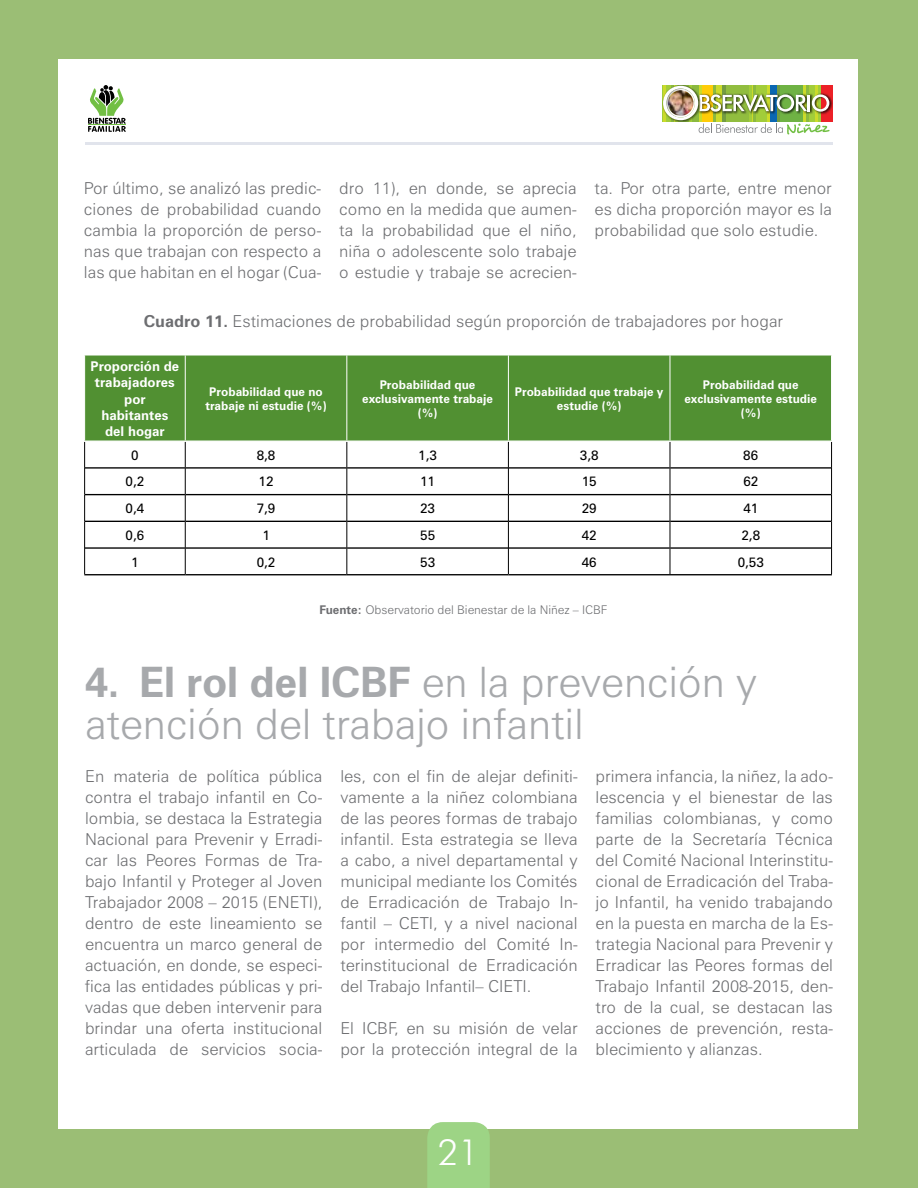
<style>
.page{position:relative;width:918px;height:1188px;background:#9bbe75}
.page>*{position:absolute;margin:0;border:0;box-sizing:border-box;transform-origin:0 0}
.t1{font:300 42px/42px "Zurich BT";letter-spacing:-.01em;color:#a7a9ac}
.t2{font:300 36px "Futura BT";color:#fff}
.t3{font:300 16.5px/21px "Zurich BT";color:#6d6e71;text-align:justify}
.t4{font:13.5px "Zurich BT";color:#000}
.t5{font:700 13.5px/16.2px "Zurich BT";color:#fff;text-align:center}
.t6{font:700 12px/14.4px "Zurich BT";color:#fff;text-align:center}
.t7{font:300 12px "Zurich BT";letter-spacing:-.005em;color:#6d6e71}
.s1{font-weight:700}
</style>
<div class="page">
<div style="left:58px;top:60px;width:800px;height:1069px;background:#fff"></div>
<div style="left:427px;top:1122px;width:63px;height:66px;background:#9dd485"></div>
<hr style="left:0;top:0;width:1px;height:1188px;background:#82ae53">
<hr style="left:85px;top:142px;width:748px;height:3px;background:#e1e4ec">
<hr style="left:805px;top:85px;width:2px;height:36px;background:#a2cd3a">
<div style="left:808px;top:85px;width:8px;height:36px;background:#a2cd3a"></div>
<hr style="left:817px;top:85px;width:2px;height:36px;background:#ec2127">
<svg style="left:820px;top:85px;width:13px;height:36px"></svg>
<div style="left:701px;top:85px;width:13px;height:36px;background:#ffcc08"></div>
<div style="left:726px;top:85px;width:24px;height:36px;background:#91bd3f"></div>
<div style="left:716px;top:85px;width:8px;height:36px;background:#cbdb2b"></div>
<hr style="left:752px;top:85px;width:1px;height:36px;background:#cbdb2b">
<div style="left:755px;top:85px;width:13px;height:36px;background:#a2cd3a"></div>
<div style="left:779px;top:85px;width:25px;height:36px;background:#6fb244"></div>
<div style="left:769px;top:85px;width:9px;height:36px;background:#0a67b2"></div>
<hr style="left:714px;top:85px;width:2px;height:36px;background:#8bb93f">
<hr style="left:699px;top:85px;width:3px;height:36px;background:#cbdb2b">
<hr style="left:819px;top:85px;width:2px;height:36px;background:#a2cd3a">
<hr style="left:815px;top:85px;width:2px;height:36px;background:#cbdb2b">
<hr style="left:723px;top:85px;width:3px;height:36px;background:#739c41">
<hr style="left:753px;top:85px;width:2px;height:36px;background:#8bb93f">
<hr style="left:807px;top:85px;width:2px;height:36px;background:#8bb93f">
<hr style="left:750px;top:85px;width:2px;height:36px;background:#a2cd3a">
<hr style="left:803px;top:85px;width:2px;height:36px;background:#cbdb2b">
<hr style="left:767px;top:85px;width:2px;height:36px;background:#cbdb2b">
<hr style="left:777px;top:85px;width:2px;height:36px;background:#739c41">
<img style="left:662px;top:85px;width:37px;height:36px">
<img style="left:663px;top:86px;width:167px;height:48px">
<svg style="left:88px;top:85px;width:38px;height:47px"></svg>
<div style="left:85px;top:356px;width:746px;height:85px;background:#519032"></div>
<hr style="left:85px;top:467px;width:100px;height:2px;background:#000">
<hr style="left:186px;top:467px;width:161px;height:2px;background:#000">
<hr style="left:347px;top:467px;width:161px;height:2px;background:#000">
<hr style="left:509px;top:467px;width:161px;height:2px;background:#000">
<hr style="left:670px;top:467px;width:161px;height:2px;background:#000">
<hr style="left:85px;top:494px;width:100px;height:1px;background:#000">
<hr style="left:186px;top:494px;width:161px;height:1px;background:#000">
<hr style="left:347px;top:494px;width:161px;height:1px;background:#000">
<hr style="left:509px;top:494px;width:161px;height:1px;background:#000">
<hr style="left:670px;top:494px;width:161px;height:1px;background:#000">
<hr style="left:85px;top:521px;width:100px;height:1px;background:#000">
<hr style="left:186px;top:521px;width:161px;height:1px;background:#000">
<hr style="left:347px;top:521px;width:161px;height:1px;background:#000">
<hr style="left:509px;top:521px;width:161px;height:1px;background:#000">
<hr style="left:670px;top:521px;width:161px;height:1px;background:#000">
<hr style="left:85px;top:547px;width:100px;height:2px;background:#000">
<hr style="left:186px;top:547px;width:161px;height:2px;background:#000">
<hr style="left:347px;top:547px;width:161px;height:2px;background:#000">
<hr style="left:509px;top:547px;width:161px;height:2px;background:#000">
<hr style="left:670px;top:547px;width:161px;height:2px;background:#000">
<hr style="left:84px;top:574px;width:101px;height:1px;background:#000">
<hr style="left:185px;top:574px;width:162px;height:1px;background:#000">
<hr style="left:347px;top:574px;width:161px;height:1px;background:#000">
<hr style="left:508px;top:574px;width:162px;height:1px;background:#000">
<hr style="left:670px;top:574px;width:162px;height:1px;background:#000">
<svg style="left:84px;top:442px;width:1px;height:132px"></svg>
<svg style="left:185px;top:442px;width:1px;height:132px"></svg>
<svg style="left:347px;top:442px;width:1px;height:132px"></svg>
<svg style="left:508px;top:442px;width:1px;height:132px"></svg>
<svg style="left:670px;top:442px;width:1px;height:132px"></svg>
<svg style="left:831px;top:442px;width:1px;height:132px"></svg>
<hr style="left:185px;top:355px;width:1px;height:86px;background:#fff">
<hr style="left:347px;top:355px;width:1px;height:86px;background:#fff">
<hr style="left:508px;top:355px;width:1px;height:86px;background:#fff">
<hr style="left:670px;top:355px;width:1px;height:86px;background:#fff">
<p class="t3" style="left:84px;top:178px;width:239px">Por último, se analizó las predic&shy;ciones de probabilidad cuando cambia la proporción de perso&shy;nas que trabajan con respecto a las que habitan en el hogar (Cua-</p>
<p class="t3" style="left:339px;top:178px;width:239px">dro 11), en donde, se aprecia como en la medida que aumen&shy;ta la probabilidad que el niño, niña o adolescente solo trabaje o estudie y trabaje se acrecien-</p>
<p class="t3" style="left:595px;top:178px;width:239px">ta. Por otra parte, entre menor es dicha proporción mayor es la probabilidad que solo estudie.</p>
<p class="t3" style="left:144px;top:310px;width:641px"><span class="s1">Cuadro 11.</span> Estimaciones de probabilidad según proporción de trabajadores por hogar</p>
<p class="t5" style="left:91px;top:358px;width:90px">Proporción de trabajadores por habitantes del hogar</p>
<p class="t6" style="left:205px;top:384px;width:123px">Probabilidad que no trabaje ni estudie (%)</p>
<p class="t6" style="left:362px;top:377px;width:132px">Probabilidad que exclusivamente trabaje (%)</p>
<p class="t6" style="left:515px;top:384px;width:150px">Probabilidad que trabaje y estudie (%)</p>
<p class="t6" style="left:684px;top:377px;width:134px">Probabilidad que exclusivamente estudie (%)</p>
<p class="t4" style="left:131px;top:447px;width:9px">0</p>
<p class="t4" style="left:257px;top:447px;width:20px">8,8</p>
<p class="t4" style="left:418px;top:447px;width:20px">1,3</p>
<p class="t4" style="left:580px;top:447px;width:20px">3,8</p>
<p class="t4" style="left:743px;top:447px;width:16px">86</p>
<p class="t4" style="left:126px;top:473px;width:20px">0,2</p>
<p class="t4" style="left:259px;top:473px;width:16px">12</p>
<p class="t4" style="left:420px;top:473px;width:16px">11</p>
<p class="t4" style="left:582px;top:473px;width:16px">15</p>
<p class="t4" style="left:743px;top:473px;width:16px">62</p>
<p class="t4" style="left:126px;top:500px;width:20px">0,4</p>
<p class="t4" style="left:257px;top:500px;width:20px">7,9</p>
<p class="t4" style="left:420px;top:500px;width:16px">23</p>
<p class="t4" style="left:582px;top:500px;width:16px">29</p>
<p class="t4" style="left:743px;top:500px;width:16px">41</p>
<p class="t4" style="left:126px;top:527px;width:20px">0,6</p>
<p class="t4" style="left:262px;top:527px;width:9px">1</p>
<p class="t4" style="left:420px;top:527px;width:16px">55</p>
<p class="t4" style="left:582px;top:527px;width:16px">42</p>
<p class="t4" style="left:741px;top:527px;width:20px">2,8</p>
<p class="t4" style="left:131px;top:554px;width:9px">1</p>
<p class="t4" style="left:257px;top:554px;width:20px">0,2</p>
<p class="t4" style="left:420px;top:554px;width:16px">53</p>
<p class="t4" style="left:582px;top:554px;width:16px">46</p>
<p class="t4" style="left:738px;top:554px;width:28px">0,53</p>
<p class="t7" style="left:319px;top:602px;width:290px"><span class="s1">Fuente:</span> Observatorio del Bienestar de la Niñez – ICBF</p>
<h1 class="t1" style="left:85px;top:661px;width:673px"><span class="s1">4. El rol del ICBF</span> en la prevención y atención del trabajo infantil</h1>
<p class="t3" style="left:85px;top:766px;width:239px">En materia de política pública contra el trabajo infantil en Co&shy;lombia, se destaca la Estrategia Nacional para Prevenir y Erradi&shy;car las Peores Formas de Tra&shy;bajo Infantil y Proteger al Joven Trabajador 2008 – 2015 (ENETI), dentro de este lineamiento se encuentra un marco general de actuación, en donde, se especi&shy;fica las entidades públicas y pri&shy;vadas que deben intervenir para brindar una oferta institucional articulada de servicios socia-</p>
<p class="t3" style="left:340px;top:766px;width:239px">les, con el fin de alejar definiti&shy;vamente a la niñez colombiana de las peores formas de trabajo infantil. Esta estrategia se lleva a cabo, a nivel departamental y municipal mediante los Comités de Erradicación de Trabajo In&shy;fantil – CETI, y a nivel nacional por intermedio del Comité In&shy;terinstitucional de Erradicación del Trabajo Infantil– CIETI.</p>
<p class="t3" style="left:340px;top:1018px;width:239px">El ICBF, en su misión de velar por la protección integral de la</p>
<p class="t3" style="left:596px;top:766px;width:239px">primera infancia, la niñez, la ado&shy;lescencia y el bienestar de las familias colombianas, y como parte de la Secretaría Técnica del Comité Nacional Interinstitu&shy;cional de Erradicación del Traba&shy;jo Infantil, ha venido trabajando en la puesta en marcha de la Es&shy;trategia Nacional para Prevenir y Erradicar las Peores formas del Trabajo Infantil 2008-2015, den&shy;tro de la cual, se destacan las acciones de prevención, resta&shy;blecimiento y alianzas.</p>
<h2 class="t2" style="left:438px;top:1130px;width:43px">21</h2>
</div>
